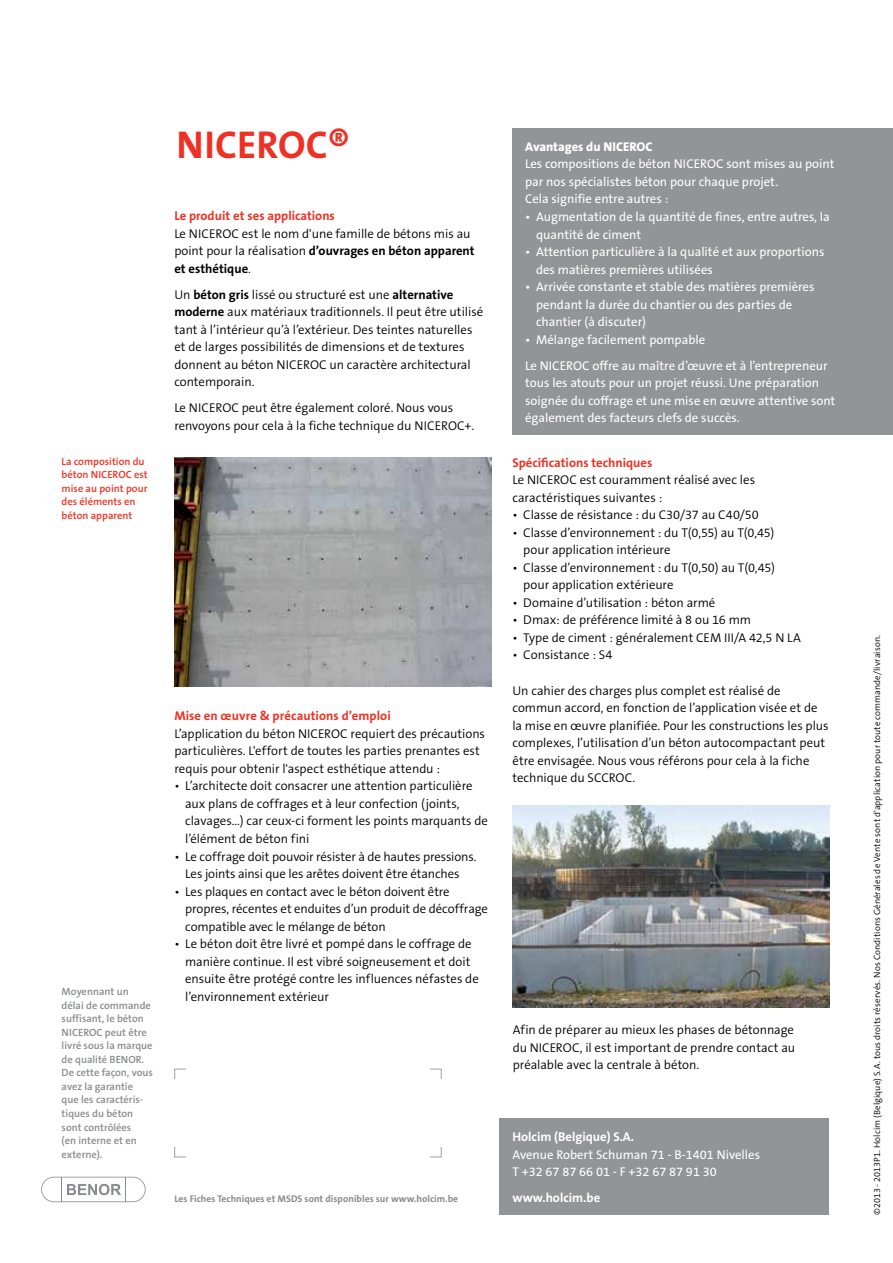
<style>
.page{position:relative;width:893px;height:1263px;background:#fff}
.page>*{position:absolute;margin:0;border:0;box-sizing:border-box;transform-origin:0 0}
.t1{font:700 39px "The Sans B7";color:#ee3124}
.t2{font:300 12.75px/17.5px "The Sans B4";color:#000}
.t3{font:12.75px/17.5px "The Sans B5 Plain";color:#fff}
.t4{font:700 12.75px "The Sans B7";color:#ee3124}
.t5{font:700 12.75px/17.5px "The Sans B7";color:#000}
.t6{font:700 12.75px "The Sans B7";color:#fff}
.t7{font:800 12.75px "The Sans B8";color:#fff}
.t8{font:600 10.5px/13.5px "The Sans B6";color:#888a8d}
.t9{font:600 10.5px/13.5px "The Sans B6";color:#ee3124}
.t10{font:700 9.75px "The Sans B7";color:#888a8d}
.t11{font:300 9px "The Sans B4";letter-spacing:.01em;color:#000}
.s1{font-family:"The Sans B4";font-weight:300}
.s2{font-family:"The Sans B7";font-weight:700}
</style>
<div class="page">
<div style="left:512px;top:128px;width:381px;height:307px;background:#929597"></div>
<svg style="left:41px;top:1177px;width:105px;height:25px"></svg>
<img style="left:174px;top:457px;width:317px;height:229px">
<img style="left:512px;top:806px;width:317px;height:201px">
<div style="left:500px;top:1119px;width:329px;height:96px;background:#929597"></div>
<p class="t9" style="left:62px;top:455px;width:88px">La composition du béton NICEROC est mise au point pour des éléments en béton apparent</p>
<h1 class="t1" style="left:176px;top:124px;width:175px">NICEROC®</h1>
<p class="t4" style="left:174px;top:209px;width:162px">Le produit et ses applications</p>
<p class="t2" style="left:174px;top:225px;width:298px">Le NICEROC est le nom d'une famille de bétons mis au</p>
<p class="t5" style="left:174px;top:242px;width:302px"><span class="s1">point pour la réalisation</span> d’ouvrages en béton apparent et esthétique<span class="s1">.</span></p>
<p class="t2" style="left:174px;top:286px;width:311px">Un <span class="s2">béton gris</span> lissé ou structuré est une <span class="s2">alternative moderne</span> aux matériaux traditionnels. Il peut être utilisé tant à l’intérieur qu’à l’extérieur. Des teintes naturelles et de larges possibilités de dimensions et de textures donnent au béton NICEROC un caractère architectural contemporain.</p>
<p class="t2" style="left:174px;top:400px;width:302px">Le NICEROC peut être également coloré. Nous vous renvoyons pour cela à la fiche technique du NICEROC+.</p>
<p class="t8" style="left:62px;top:985px;width:93px">Moyennant un délai de commande suffisant, le béton<br>NICEROC peut être livré sous la marque de qualité BENOR.<br>De cette façon, vous avez la garantie que les caractéris&shy;tiques du béton sont contrôlées<br>(en interne et en externe).</p>
<p class="t4" style="left:174px;top:709px;width:218px">Mise en œuvre &amp; précautions d’emploi</p>
<p class="t2" style="left:174px;top:725px;width:312px">L’application du béton NICEROC requiert des précautions particulières. L'effort de toutes les parties prenantes est requis pour obtenir l'aspect esthétique attendu :</p>
<p class="t2" style="left:185px;top:778px;width:304px;text-indent:-11px">• L’architecte doit consacrer une attention particulière aux plans de coffrages et à leur confection (joints, clavages…) car ceux-ci forment les points marquants de l’élément de béton fini</p>
<p class="t2" style="left:174px;top:848px;width:304px;text-align:center">• Le coffrage doit pouvoir résister à de hautes pressions.<br>Les joints ainsi que les arêtes doivent être étanches</p>
<p class="t2" style="left:185px;top:883px;width:304px;text-indent:-11px">• Les plaques en contact avec le béton doivent être propres, récentes et enduites d’un produit de décoffrage compatible avec le mélange de béton</p>
<p class="t2" style="left:185px;top:935px;width:295px;text-indent:-11px">• Le béton doit être livré et pompé dans le coffrage de manière continue. Il est vibré soigneusement et doit ensuite être protégé contre les influences néfastes de l’environnement extérieur</p>
<p class="t10" style="left:174px;top:1193px;width:285px">Les Fiches Techniques et MSDS sont disponibles sur www.holcim.be</p>
<p class="t7" style="left:525px;top:140px;width:129px">Avantages du NICEROC</p>
<p class="t3" style="left:525px;top:156px;width:311px">Les compositions de béton NICEROC sont mises au point par nos spécialistes béton pour chaque projet.<br>Cela signifie entre autres :</p>
<p class="t3" style="left:536px;top:208px;width:295px;text-indent:-11px">• Augmentation de la quantité de fines, entre autres, la quantité de ciment</p>
<p class="t3" style="left:536px;top:243px;width:290px;text-indent:-11px">• Attention particulière à la qualité et aux proportions des matières premières utilisées</p>
<p class="t3" style="left:536px;top:278px;width:280px;text-indent:-11px">• Arrivée constante et stable des matières premières pendant la durée du chantier ou des parties de chantier (à discuter)</p>
<p class="t3" style="left:525px;top:327px;width:304px;line-height:26.1px">• Mélange facilement pompable<br>Le NICEROC offre au maître d’œuvre et à l’entrepreneur</p>
<p class="t3" style="left:525px;top:375px;width:312px">tous les atouts pour un projet réussi. Une préparation soignée du coffrage et une mise en œuvre attentive sont également des facteurs clefs de succès.</p>
<p class="t4" style="left:512px;top:456px;width:142px">Spécifications techniques</p>
<p class="t2" style="left:512px;top:471px;width:244px">Le NICEROC est couramment réalisé avec les caractéristiques suivantes :</p>
<p class="t2" style="left:512px;top:507px;width:248px">• Classe de résistance : du C30/37 au C40/50</p>
<p class="t2" style="left:523px;top:524px;width:253px;text-indent:-11px">• Classe d’environnement : du T(0,55) au T(0,45) pour application intérieure</p>
<p class="t2" style="left:523px;top:559px;width:253px;text-indent:-11px">• Classe d’environnement : du T(0,50) au T(0,45) pour application extérieure</p>
<p class="t2" style="left:512px;top:594px;width:204px">• Domaine d’utilisation : béton armé</p>
<p class="t2" style="left:512px;top:612px;width:240px">• Dmax: de préférence limité à 8 ou 16 mm</p>
<p class="t2" style="left:512px;top:629px;width:290px">• Type de ciment : généralement CEM III/A 42,5 N LA</p>
<p class="t2" style="left:512px;top:647px;width:102px">• Consistance : S4</p>
<p class="t2" style="left:512px;top:682px;width:318px">Un cahier des charges plus complet est réalisé de commun accord, en fonction de l’application visée et de la mise en œuvre planifiée. Pour les constructions les plus complexes, l’utilisation d’un béton autocompactant peut être envisagée. Nous vous référons pour cela à la fiche technique du SCCROC.</p>
<p class="t2" style="left:513px;top:1021px;width:284px;text-align:justify">Afin de préparer au mieux les phases de bétonnage du NICEROC, il est important de prendre contact au préalable avec la centrale à béton.</p>
<p class="t6" style="left:512px;top:1130px;width:123px">Holcim (Belgique) S.A.</p>
<p class="t3" style="left:512px;top:1146px;width:249px">Avenue Robert Schuman 71 - B-1401 Nivelles<br>T +32 67 87 66 01 - F +32 67 87 91 30</p>
<p class="t6" style="left:512px;top:1191px;width:89px">www.holcim.be</p>
<p class="t11" style="left:872px;top:1215px;width:581px;rotate:-90deg">©2013 - 2013P1. Holcim (Belgique) S.A. tous droits réservés. Nos Conditions Générales de Vente sont d'application pour toute commande/livraison.</p>
</div>
